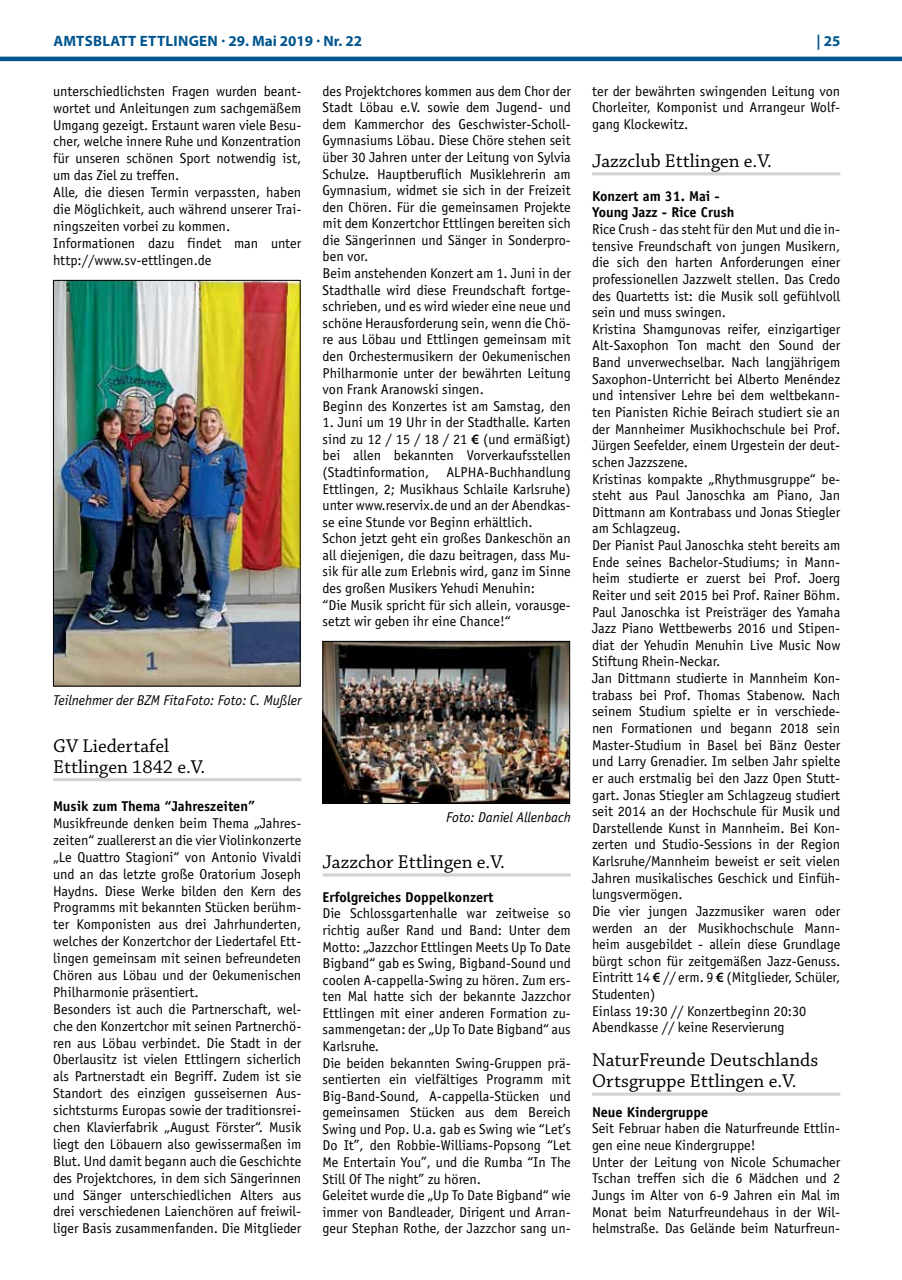
<style>
.page{position:relative;width:902px;height:1280px;background:#fff}
.page>*{position:absolute;margin:0;border:0;box-sizing:border-box;transform-origin:0 0}
.t1{font:19.5px/21.5px "Chaparral Pro";color:#000}
.t2{font:700 15px "Myriad Pro";letter-spacing:.02em;color:#00558f}
.t3{font:14.25px/16.6px "Officina Sans";color:#000}
.t4{font:700 14.25px/16.6px "Officina Sans";color:#000}
.t5{font:italic 14.25px "Officina Sans";color:#000}
.s1{font-family:"Myriad Pro";font-weight:600}
</style>
<div class="page">
<hr style="left:0;top:57px;width:901px;height:4px;background:#00558f">
<hr style="left:53px;top:778px;width:248px;height:3px;background:#d1d3d4">
<img style="left:55px;top:282px;width:243px;height:402px">
<div style="left:53px;top:280px;width:247px;height:406px;border:1px solid #000"></div>
<hr style="left:322px;top:873px;width:248px;height:3px;background:#d1d3d4">
<img style="left:324px;top:643px;width:244px;height:159px">
<div style="left:322px;top:641px;width:248px;height:163px;border:1px solid #000"></div>
<hr style="left:592px;top:172px;width:248px;height:3px;background:#d1d3d4">
<svg style="left:592px;top:1092px;width:248px;height:4px"></svg>
<p class="t2" style="left:53px;top:31px;width:310px">AMTSBLATT ETTLINGEN · 29. MAI 2019 · NR. 22</p>
<p class="t2" style="left:816px;top:31px;width:25px">| 25</p>
<p class="t3" style="left:53px;top:82px;width:250px">unterschiedlichsten Fragen wurden beant&shy;wortet und Anleitungen zum sachgemäßem Umgang gezeigt. Erstaunt waren viele Besu&shy;cher, welche innere Ruhe und Konzentration für unseren schönen Sport notwendig ist, um das Ziel zu treffen.<br>Alle, die diesen Termin verpassten, haben die Möglichkeit, auch während unserer Trai&shy;ningszeiten vorbei zu kommen.<br>Informationen dazu findet man unter http://www.sv-ettlingen.de</p>
<p class="t3" style="left:322px;top:83px;width:250px">des Projektchores kommen aus dem Chor der Stadt Löbau e.V. sowie dem Jugend- und dem Kammerchor des Geschwister-Scholl-Gymnasiums Löbau. Diese Chöre stehen seit über 30 Jahren unter der Leitung von Sylvia Schulze. Hauptberuflich Musiklehrerin am Gymnasium, widmet sie sich in der Freizeit den Chören. Für die gemeinsamen Projekte mit dem Konzertchor Ettlingen bereiten sich die Sängerinnen und Sänger in Sonderpro&shy;ben vor.<br>Beim anstehenden Konzert am 1. Juni in der Stadthalle wird diese Freundschaft fortge&shy;schrieben, und es wird wieder eine neue und schöne Herausforderung sein, wenn die Chö&shy;re aus Löbau und Ettlingen gemeinsam mit den Orchestermusikern der Oekumenischen Philharmonie unter der bewährten Leitung von Frank Aranowski singen.<br>Beginn des Konzertes ist am Samstag, den</p>
<p class="t3" style="left:322px;top:414px;width:250px">1. Juni um 19 Uhr in der Stadthalle. Karten sind zu 12 / 15 / 18 / 21 <span class="s1">€</span> (und ermäßigt) bei allen bekannten Vorverkaufsstellen (Stadtinformation, ALPHA-Buchhandlung Ettlingen, 2; Musikhaus Schlaile Karlsruhe) unter www.reservix.de und an der Abendkas&shy;se eine Stunde vor Beginn erhältlich.<br>Schon jetzt geht ein großes Dankeschön an all diejenigen, die dazu beitragen, dass Mu&shy;sik für alle zum Erlebnis wird, ganz im Sinne des großen Musikers Yehudi Menuhin:<br>“Die Musik spricht für sich allein, vorausge&shy;setzt wir geben ihr eine Chance!“</p>
<p class="t3" style="left:592px;top:83px;width:250px;text-align:justify">ter der bewährten swingenden Leitung von Chorleiter, Komponist und Arrangeur Wolf&shy;gang Klockewitz.</p>
<h1 class="t1" style="left:592px;top:151px;width:181px">Jazzclub Ettlingen e.V.</h1>
<p class="t4" style="left:592px;top:187px;width:144px">Konzert am 31. Mai -<br>Young Jazz - Rice Crush</p>
<p class="t3" style="left:592px;top:221px;width:250px">Rice Crush - das steht für den Mut und die in&shy;tensive Freundschaft von jungen Musikern, die sich den harten Anforderungen einer professionellen Jazzwelt stellen. Das Credo des Quartetts ist: die Musik soll gefühlvoll sein und muss swingen.<br>Kristina Shamgunovas reifer, einzigartiger Alt-Saxophon Ton macht den Sound der Band unverwechselbar. Nach langjährigem Saxophon-Unterricht bei Alberto Menéndez und intensiver Lehre bei dem weltbekann&shy;ten Pianisten Richie Beirach studiert sie an der Mannheimer Musikhochschule bei Prof.<br>Jürgen Seefelder, einem Urgestein der deut&shy;schen Jazzszene.<br>Kristinas kompakte „Rhythmusgruppe“ be&shy;steht aus Paul Janoschka am Piano, Jan Dittmann am Kontrabass und Jonas Stiegler am Schlagzeug.<br>Der Pianist Paul Janoschka steht bereits am Ende seines Bachelor-Studiums; in Mann&shy;heim studierte er zuerst bei Prof. Joerg Reiter und seit 2015 bei Prof. Rainer Böhm.<br>Paul Janoschka ist Preisträger des Yamaha Jazz Piano Wettbewerbs 2016 und Stipen&shy;diat der Yehudin Menuhin Live Music Now Stiftung Rhein-Neckar.<br>Jan Dittmann studierte in Mannheim Kon&shy;trabass bei Prof. Thomas Stabenow. Nach seinem Studium spielte er in verschiede&shy;nen Formationen und begann 2018 sein Master-Studium in Basel bei Bänz Oester und Larry Grenadier. Im selben Jahr spielte er auch erstmalig bei den Jazz Open Stutt&shy;gart. Jonas Stiegler am Schlagzeug studiert seit 2014 an der Hochschule für Musik und Darstellende Kunst in Mannheim. Bei Kon&shy;zerten und Studio-Sessions in der Region Karlsruhe/Mannheim beweist er seit vielen Jahren musikalisches Geschick und Einfüh&shy;lungsvermögen.<br>Die vier jungen Jazzmusiker waren oder werden an der Musikhochschule Mann&shy;heim ausgebildet - allein diese Grundlage bürgt schon für zeitgemäßen Jazz-Genuss.<br>Eintritt 14 <span class="s1">€</span> // erm. 9 <span class="s1">€</span> (Mitglieder, Schüler, Studenten)<br>Einlass 19:30 // Konzertbeginn 20:30<br>Abendkasse // keine Reservierung</p>
<h1 class="t1" style="left:592px;top:1050px;width:228px">NaturFreunde Deutschlands<br>Ortsgruppe Ettlingen e.V.</h1>
<p class="t4" style="left:592px;top:1103px;width:118px">Neue Kindergruppe</p>
<p class="t3" style="left:592px;top:1120px;width:250px">Seit Februar haben die Naturfreunde Ettlin&shy;gen eine neue Kindergruppe!<br>Unter der Leitung von Nicole Schumacher Tschan treffen sich die 6 Mädchen und 2<br>Jungs im Alter von 6-9 Jahren ein Mal im Monat beim Naturfreundehaus in der Wil&shy;helmstraße. Das Gelände beim Naturfreun-</p>
<p class="t5" style="left:53px;top:691px;width:250px">Teilnehmer der BZM FitaFoto: Foto: C. Mußler</p>
<h1 class="t1" style="left:53px;top:735px;width:154px">GV Liedertafel<br>Ettlingen 1842 e.V.</h1>
<p class="t4" style="left:53px;top:798px;width:203px">Musik zum Thema “Jahreszeiten”</p>
<p class="t3" style="left:53px;top:815px;width:250px">Musikfreunde denken beim Thema „Jahres&shy;zeiten“ zuallererst an die vier Violinkonzerte „Le Quattro Stagioni“ von Antonio Vivaldi und an das letzte große Oratorium Joseph Haydns. Diese Werke bilden den Kern des Programms mit bekannten Stücken berühm&shy;ter Komponisten aus drei Jahrhunderten, welches der Konzertchor der Liedertafel Ett&shy;lingen gemeinsam mit seinen befreundeten Chören aus Löbau und der Oekumenischen Philharmonie präsentiert.<br>Besonders ist auch die Partnerschaft, wel&shy;che den Konzertchor mit seinen Partnerchö&shy;ren aus Löbau verbindet. Die Stadt in der Oberlausitz ist vielen Ettlingern sicherlich als Partnerstadt ein Begriff. Zudem ist sie Standort des einzigen gusseisernen Aus&shy;sichtsturms Europas sowie der traditionsrei&shy;chen Klavierfabrik „August Förster“. Musik liegt den Löbauern also gewissermaßen im Blut. Und damit begann auch die Geschichte des Projektchores, in dem sich Sängerinnen und Sänger unterschiedlichen Alters aus drei verschiedenen Laienchören auf freiwil&shy;liger Basis zusammenfanden. Die Mitglieder</p>
<p class="t5" style="left:446px;top:809px;width:126px">Foto: Daniel Allenbach</p>
<h1 class="t1" style="left:322px;top:852px;width:184px">Jazzchor Ettlingen e.V.</h1>
<p class="t4" style="left:322px;top:888px;width:172px">Erfolgreiches Doppelkonzert</p>
<p class="t3" style="left:322px;top:905px;width:250px">Die Schlossgartenhalle war zeitweise so richtig außer Rand und Band: Unter dem Motto: „Jazzchor Ettlingen Meets Up To Date Bigband“ gab es Swing, Bigband-Sound und coolen A-cappella-Swing zu hören. Zum ers&shy;ten Mal hatte sich der bekannte Jazzchor Ettlingen mit einer anderen Formation zu&shy;sammengetan: der „Up To Date Bigband“ aus Karlsruhe.<br>Die beiden bekannten Swing-Gruppen prä&shy;sentierten ein vielfältiges Programm mit Big-Band-Sound, A-cappella-Stücken und gemeinsamen Stücken aus dem Bereich Swing und Pop. U.a. gab es Swing wie “Let’s Do It”, den Robbie-Williams-Popsong “Let Me Entertain You”, und die Rumba “In The Still Of The night” zu hören.<br>Geleitet wurde die „Up To Date Bigband“ wie immer von Bandleader, Dirigent und Arran&shy;geur Stephan Rothe, der Jazzchor sang un-</p>
</div>
